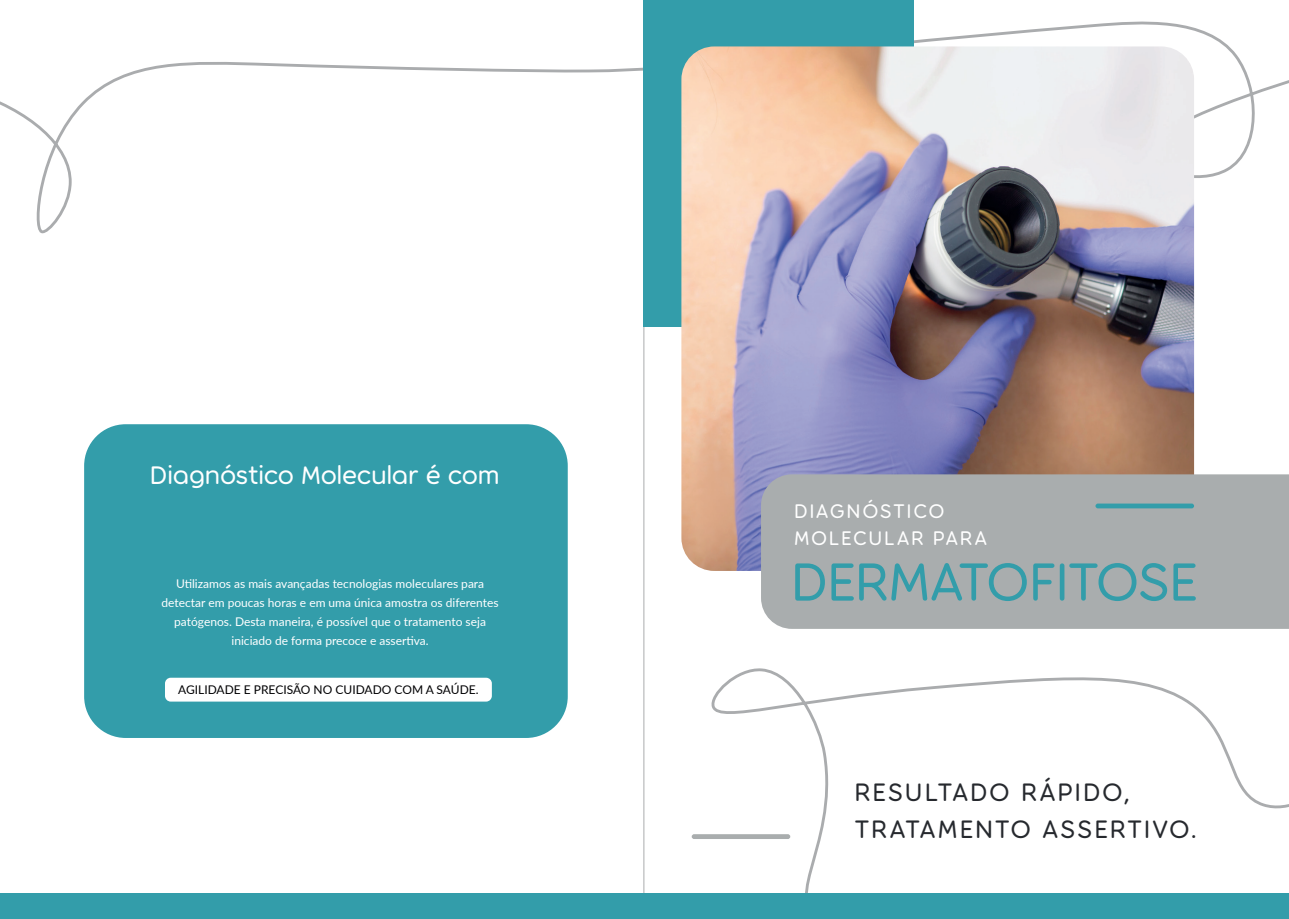
<style>
.page{position:relative;width:1289px;height:919px;background:#fff}
.page>*{position:absolute;margin:0;border:0;box-sizing:border-box;transform-origin:0 0}
.t1{font:57px "Torus";letter-spacing:-.03em;color:#339daa}
.t2{font:27px "Torus";letter-spacing:-.015em;color:#fff}
.t3{font:26.85px/37.5px "Torus";letter-spacing:.06em;color:#26292e}
.t4{font:21px/26.8px "Torus";letter-spacing:.07em;color:#fff}
.t5{font:12px/18.8px "Lato";color:#fff;text-align:center}
.t6{font:12px "Lato";color:#000003}
</style>
<div class="page">
<hr style="left:643px;top:0;width:1px;height:918px;background:#aaacae">
<svg style="left:0;top:17px;width:1288px;height:217px"></svg>
<svg style="left:711px;top:668px;width:577px;height:225px"></svg>
<div style="left:0;top:893px;width:1288px;height:25px;background:#339daa"></div>
<div style="left:644px;top:0;width:269px;height:326px;background:#339daa"></div>
<img style="left:681px;top:46px;width:512px;height:525px">
<div style="left:691px;top:834px;width:99px;height:5px;background:#a9adae;border-radius:2px"></div>
<div style="left:84px;top:424px;width:483px;height:314px;background:#339daa;border-radius:42px"></div>
<div style="left:165px;top:677px;width:327px;height:24px;background:#fff;border-radius:6px"></div>
<div style="left:761px;top:474px;width:527px;height:154px;background:#a9adae"></div>
<div style="left:1095px;top:503px;width:98px;height:5px;background:#339daa;border-radius:2px"></div>
<h2 class="t2" style="left:150px;top:459px;width:351px">Diagnóstico Molecular é com</h2>
<p class="t5" style="left:162px;top:574px;width:338px">Utilizamos as mais avançadas tecnologias moleculares para detectar em poucas horas e em uma única amostra os diferentes patógenos. Desta maneira, é possível que o tratamento seja iniciado de forma precoce e assertiva.</p>
<p class="t6" style="left:178px;top:680px;width:302px">AGILIDADE E PRECISÃO NO CUIDADO COM A SAÚDE.</p>
<h3 class="t4" style="left:794px;top:497px;width:195px">DIAGNÓSTICO<br>MOLECULAR PARA</h3>
<h1 class="t1" style="left:790px;top:548px;width:409px">DERMATOFITOSE</h1>
<h3 class="t3" style="left:854px;top:772px;width:344px">RESULTADO RÁPIDO,<br>TRATAMENTO ASSERTIVO.</h3>
</div>
